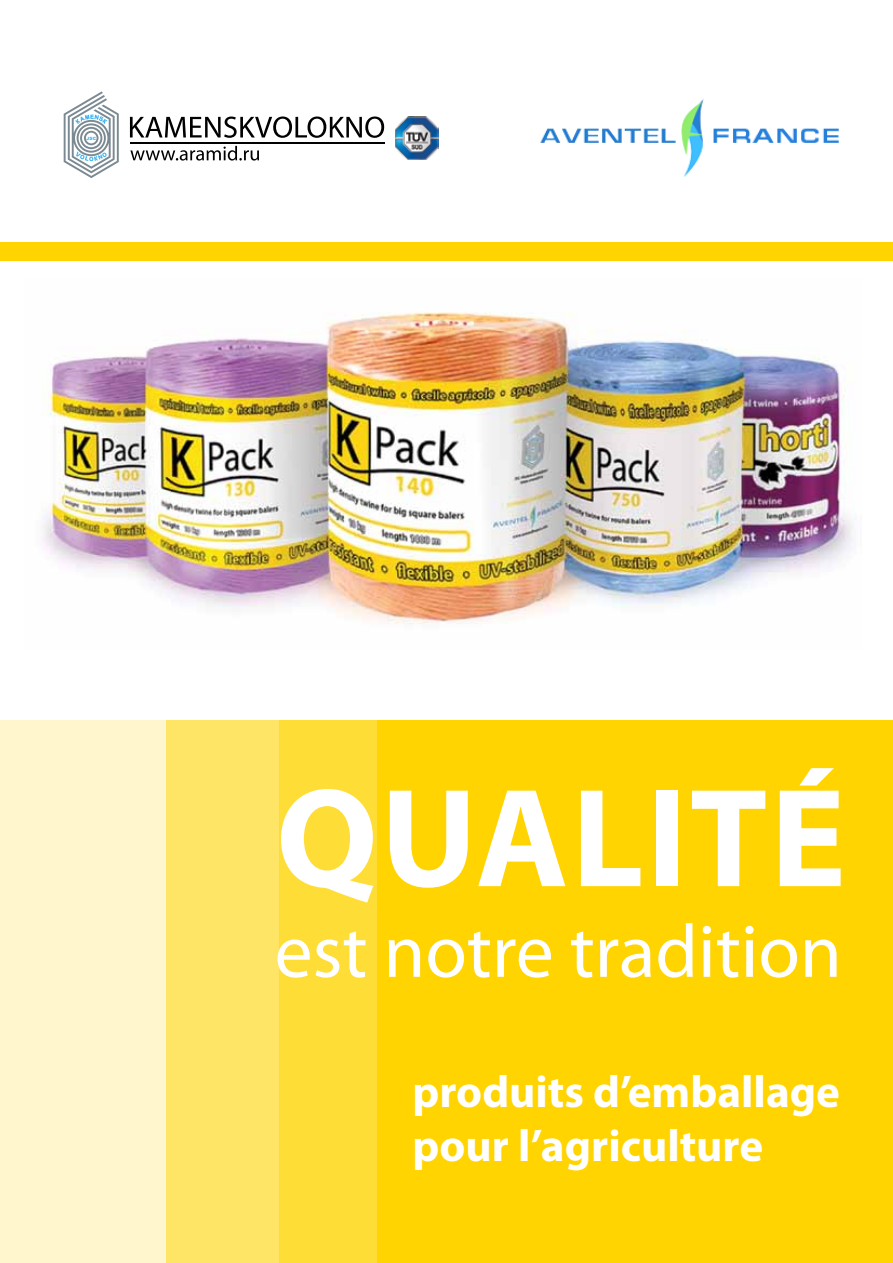
<style>
.page{position:relative;width:893px;height:1263px;background:#fff}
.page>*{position:absolute;margin:0;border:0;box-sizing:border-box;transform-origin:0 0}
.t1{font:700 141.6px "Myriad Pro";letter-spacing:.02em;color:#fff}
.t2{font:75.6px "Myriad Pro";color:#fff}
.t3{font:700 45.15px/54.2px "Myriad Pro";color:#fff}
.t4{font:900 4.35px "Arial";color:#3fb5f1}
</style>
<div class="page">
<div style="left:0;top:720px;width:890px;height:543px;background:#fff6cd"></div>
<img style="left:41px;top:312px;width:813px;height:312px">
<img style="left:540px;top:99px;width:299px;height:78px">
<div style="left:0;top:242px;width:893px;height:19px;background:#ffd400"></div>
<svg style="left:166px;top:720px;width:727px;height:543px;background:#ffd717"></svg>
<svg style="left:64px;top:91px;width:55px;height:87px"></svg>
<svg style="left:130px;top:146px;width:129px;height:15px"></svg>
<svg style="left:130px;top:116px;width:254px;height:22px"></svg>
<hr style="left:130px;top:142px;width:255px;height:2px;background:#000">
<img style="left:396px;top:117px;width:42px;height:43px">
<p class="t4" style="left:87px;top:135px;width:11px">JSC</p>
<h1 class="t1" style="left:276px;top:746px;width:571px">QUALITÉ</h1>
<h2 class="t2" style="left:275px;top:905px;width:569px">est notre tradition</h2>
<p class="t3" style="left:412px;top:1063px;width:429px">produits d’emballage pour l’agriculture</p>
</div>
